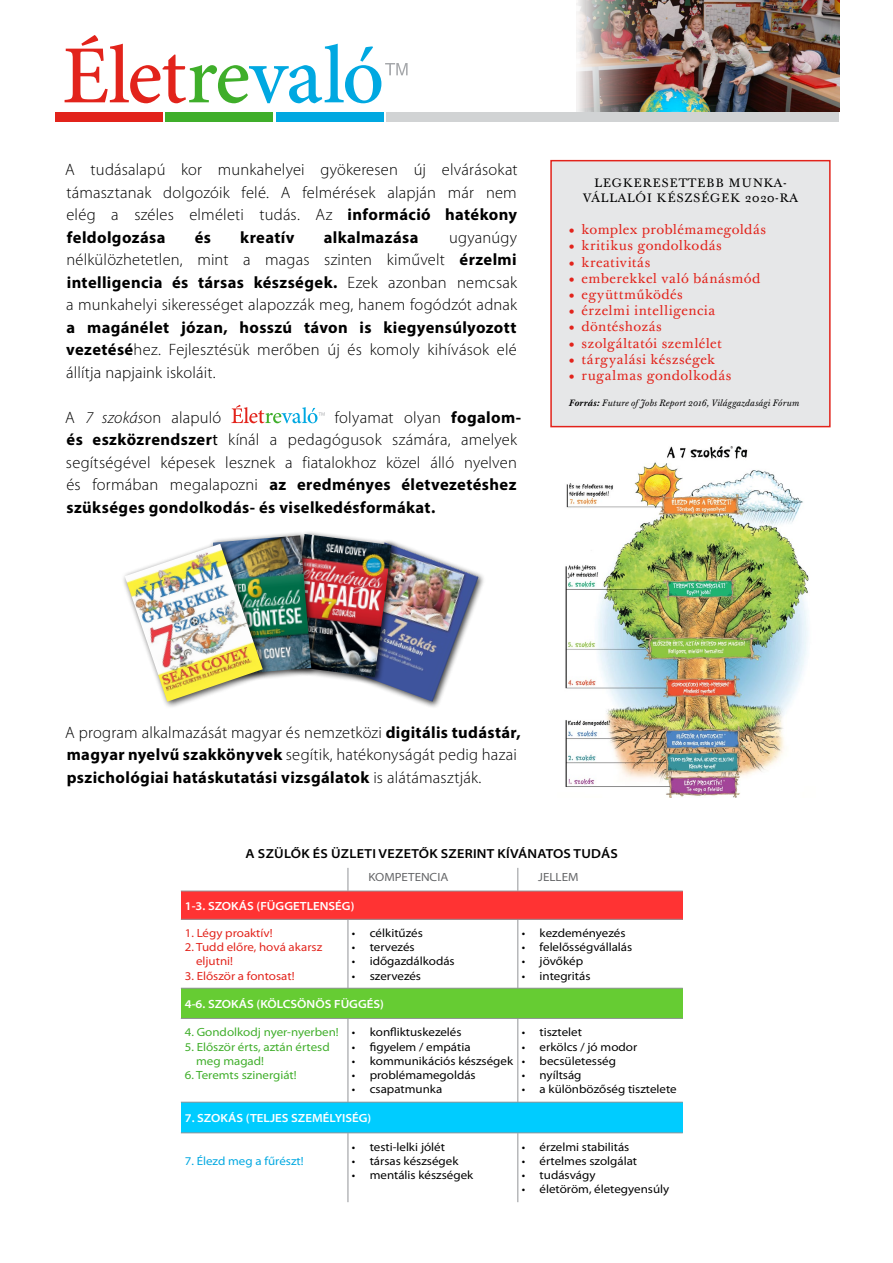
<style>
.page{position:relative;width:893px;height:1263px;background:#fff}
.page>*{position:absolute;margin:0;border:0;box-sizing:border-box;transform-origin:0 0}
.t1{font:300 16.5px/22.5px "Myriad Pro";letter-spacing:.01em;color:#000;text-align:justify}
.t2{font:700 16.5px "Myriad Pro";letter-spacing:.025em;color:#000}
.t3{font:13.5px "Baskerville Ten Pro";letter-spacing:.03em;color:#e2231b}
.t4{font:600 semi-expanded 13.2px "Myriad Pro";letter-spacing:.02em;color:#000}
.t5{font:12px/14.4px "Baskerville Ten Pro";letter-spacing:.05em;color:#000;text-align:center}
.t6{font:semi-expanded 11.85px "Myriad Pro";color:#000}
.t7{font:semi-expanded 11.85px/14.2px "Myriad Pro";color:#3fae2a}
.t8{font:600 semi-expanded 11.85px "Myriad Pro";color:#fff}
.t9{font:semi-expanded 11.85px/14.2px "Myriad Pro";color:#e2231b}
.t10{font:semi-expanded 11.85px "Myriad Pro";color:#00a8e1}
.t11{font:semi-expanded 11.85px "Myriad Pro";color:#636466}
.t12{font:italic 9px "Baskerville Ten Pro";letter-spacing:.02em;color:#000}
.s1{font-weight:700}
.s2{font-style:italic}
.s3{font-weight:400}
</style>
<div class="page">
<svg style="left:231px;top:405px;width:94px;height:18px"></svg>
<img style="left:565px;top:446px;width:244px;height:352px">
<div style="left:181px;top:891px;width:502px;height:28px;background:#f33"></div>
<div style="left:181px;top:988px;width:502px;height:30px;background:#6c3"></div>
<div style="left:181px;top:1102px;width:502px;height:31px;background:#0cf"></div>
<svg style="left:348px;top:868px;width:1px;height:23px"></svg>
<svg style="left:518px;top:868px;width:1px;height:23px"></svg>
<hr style="left:181px;top:891px;width:167px;height:1px;background:#939598">
<hr style="left:348px;top:891px;width:170px;height:1px;background:#939598">
<hr style="left:518px;top:891px;width:165px;height:1px;background:#939598">
<hr style="left:181px;top:919px;width:167px;height:1px;background:#939598">
<hr style="left:348px;top:919px;width:170px;height:1px;background:#939598">
<hr style="left:348px;top:919px;width:1px;height:69px;background:#939598">
<hr style="left:518px;top:919px;width:165px;height:1px;background:#939598">
<hr style="left:518px;top:919px;width:1px;height:69px;background:#939598">
<hr style="left:181px;top:988px;width:167px;height:1px;background:#939598">
<hr style="left:348px;top:988px;width:170px;height:1px;background:#939598">
<hr style="left:518px;top:988px;width:165px;height:1px;background:#939598">
<hr style="left:181px;top:1018px;width:167px;height:1px;background:#939598">
<hr style="left:348px;top:1018px;width:170px;height:1px;background:#939598">
<hr style="left:348px;top:1019px;width:1px;height:83px;background:#939598">
<hr style="left:518px;top:1018px;width:165px;height:1px;background:#939598">
<hr style="left:518px;top:1019px;width:1px;height:83px;background:#939598">
<hr style="left:181px;top:1102px;width:167px;height:1px;background:#939598">
<hr style="left:348px;top:1102px;width:170px;height:1px;background:#939598">
<hr style="left:518px;top:1102px;width:165px;height:1px;background:#939598">
<hr style="left:181px;top:1132px;width:167px;height:1px;background:#939598">
<hr style="left:348px;top:1132px;width:170px;height:1px;background:#939598">
<hr style="left:348px;top:1133px;width:1px;height:69px;background:#939598">
<hr style="left:518px;top:1132px;width:165px;height:1px;background:#939598">
<hr style="left:518px;top:1133px;width:1px;height:69px;background:#939598">
<div style="left:335px;top:539px;width:151px;height:170px;background:#000;opacity:.75"></div>
<img style="left:339px;top:542px;width:140px;height:160px">
<div style="left:284px;top:530px;width:115px;height:154px;background:#000;opacity:.75"></div>
<img style="left:319px;top:534px;width:72px;height:143px">
<div style="left:209px;top:531px;width:110px;height:152px;background:#000;opacity:.75"></div>
<img style="left:213px;top:535px;width:98px;height:140px">
<div style="left:121px;top:540px;width:150px;height:170px;background:#000;opacity:.75"></div>
<img style="left:125px;top:544px;width:138px;height:158px">
<div style="left:551px;top:161px;width:279px;height:266px;background:#e6e7e8"></div>
<div style="left:550px;top:160px;width:281px;height:267px;border:2px solid #e2231b"></div>
<svg style="left:65px;top:35px;width:343px;height:68px"></svg>
<div style="left:55px;top:113px;width:107px;height:9px;background:#e2231b"></div>
<div style="left:166px;top:113px;width:107px;height:9px;background:#3fae2a"></div>
<div style="left:276px;top:113px;width:107px;height:9px;background:#00a8e1"></div>
<div style="left:387px;top:113px;width:452px;height:9px;background:#d1d3d4"></div>
<img style="left:577px;top:0;width:262px;height:111px">
<p class="t1" style="left:65px;top:158px;width:454px">A tudásalapú kor munkahelyei gyökeresen új elvárásokat támasztanak dolgozóik felé. A felmérések alapján már nem elég a széles elméleti tudás. Az <span class="s1">információ hatékony feldolgozása</span></p>
<p class="t2" style="left:195px;top:226px;width:18px">és</p>
<p class="t2" style="left:240px;top:226px;width:56px">kreatív</p>
<p class="t2" style="left:324px;top:226px;width:96px">alkalmazása</p>
<p class="t1" style="left:66px;top:226px;width:452px;text-indent:383px">ugyanúgy nélkülözhetetlen, mint a magas szinten kiművelt <span class="s1">érzelmi intelligencia és társas készségek.</span> Ezek azonban nemcsak a munkahelyi sikerességet alapozzák meg, hanem fogódzót adnak</p>
<p class="t1" style="left:66px;top:316px;width:452px"><span class="s1">a magánélet józan, hosszú távon is kiegyensúlyozott vezetésé</span>hez. Fejlesztésük merőben új és komoly kihívások elé állítja napjaink iskoláit.</p>
<p class="t1" style="left:65px;top:406px;width:158px">A <span class="s2">7 szokás</span>on alapuló</p>
<p class="t1" style="left:66px;top:406px;width:457px;text-align:left;text-indent:269px">folyamat olyan <span class="s1">fogalom&shy;és eszközrendszer</span><span class="s3">t</span> kínál a pedagógusok számára, amelyek segítségével képesek lesznek a fiatalokhoz közel álló nyelven és formában megalapozni <span class="s1">az eredményes életvezetéshez szükséges gondolkodás- és viselkedésformákat.</span></p>
<p class="t5" style="left:583px;top:177px;width:216px">LEGKERESETTEBB MUNKA-<br>VÁLLALÓI KÉSZSÉGEK 2020-RA</p>
<p class="t3" style="left:569px;top:221px;width:199px">• komplex problémamegoldás</p>
<p class="t3" style="left:569px;top:238px;width:155px">• kritikus gondolkodás</p>
<p class="t3" style="left:569px;top:254px;width:83px">• kreativitás</p>
<p class="t3" style="left:569px;top:270px;width:193px">• emberekkel való bánásmód</p>
<p class="t3" style="left:569px;top:286px;width:116px">• együttműködés</p>
<p class="t3" style="left:569px;top:302px;width:148px">• érzelmi intelligencia</p>
<p class="t3" style="left:569px;top:319px;width:94px">• döntéshozás</p>
<p class="t3" style="left:569px;top:335px;width:155px">• szolgáltatói szemlélet</p>
<p class="t3" style="left:569px;top:351px;width:148px">• tárgyalási készségek</p>
<p class="t3" style="left:569px;top:367px;width:164px">• rugalmas gondolkodás</p>
<p class="t12" style="left:569px;top:397px;width:232px"><span class="s1">Forrás:</span> Future of Jobs Report 2016, Világgazdasági Fórum</p>
<p class="t1" style="left:65px;top:721px;width:457px;text-align:left">A program alkalmazását magyar és nemzetközi <span class="s1">digitális tudástár, magyar nyelvű szakkönyvek</span> segítik, hatékonyságát pedig hazai <span class="s1">pszichológiai hatáskutatási vizsgálatok</span> is alátámasztják.</p>
<p class="t4" style="left:246px;top:845px;width:374px">A SZÜLŐK ÉS ÜZLETI VEZETŐK SZERINT KÍVÁNATOS TUDÁS</p>
<p class="t11" style="left:368px;top:869px;width:81px">KOMPETENCIA</p>
<p class="t11" style="left:538px;top:869px;width:42px">JELLEM</p>
<p class="t8" style="left:185px;top:898px;width:171px">1-3. SZOKÁS (FÜGGETLENSÉG)</p>
<p class="t9" style="left:185px;top:925px;width:89px">1. Légy proaktív!</p>
<p class="t9" style="left:196px;top:940px;width:128px;text-indent:-11px">2. Tudd előre, hová akarsz eljutni!</p>
<p class="t9" style="left:185px;top:968px;width:111px">3. Először a fontosat!</p>
<p class="t6" style="left:352px;top:925px;width:72px">• célkitűzés</p>
<p class="t6" style="left:352px;top:940px;width:64px">• tervezés</p>
<p class="t6" style="left:352px;top:954px;width:104px">• időgazdálkodás</p>
<p class="t6" style="left:352px;top:968px;width:71px">• szervezés</p>
<p class="t6" style="left:522px;top:925px;width:105px">• kezdeményezés</p>
<p class="t6" style="left:522px;top:940px;width:112px">• felelősségvállalás</p>
<p class="t6" style="left:522px;top:954px;width:63px">• jövőkép</p>
<p class="t6" style="left:522px;top:968px;width:70px">• integritás</p>
<p class="t8" style="left:185px;top:996px;width:201px">4-6. SZOKÁS (KÖLCSÖNÖS FÜGGÉS)</p>
<p class="t7" style="left:185px;top:1025px;width:155px">4. Gondolkodj nyer-nyerben!</p>
<p class="t7" style="left:196px;top:1039px;width:135px;text-indent:-11px">5. Először érts, aztán értesd meg magad!</p>
<p class="t7" style="left:185px;top:1068px;width:113px">6. Teremts szinergiát!</p>
<p class="t6" style="left:352px;top:1025px;width:111px">• konfliktuskezelés</p>
<p class="t6" style="left:352px;top:1039px;width:120px">• figyelem / empátia</p>
<p class="t6" style="left:352px;top:1053px;width:163px">• kommunikációs készségek</p>
<p class="t6" style="left:352px;top:1068px;width:125px">• problémamegoldás</p>
<p class="t6" style="left:352px;top:1082px;width:92px">• csapatmunka</p>
<p class="t8" style="left:185px;top:1110px;width:188px">7. SZOKÁS (TELJES SZEMÉLYISÉG)</p>
<p class="t10" style="left:185px;top:1153px;width:120px">7. Élezd meg a fűrészt!</p>
<p class="t6" style="left:352px;top:1139px;width:95px">• testi-lelki jólét</p>
<p class="t6" style="left:352px;top:1153px;width:108px">• társas készségek</p>
<p class="t6" style="left:352px;top:1168px;width:123px">• mentális készségek</p>
<p class="t6" style="left:522px;top:1025px;width:62px">• tisztelet</p>
<p class="t6" style="left:522px;top:1039px;width:117px">• erkölcs / jó modor</p>
<p class="t6" style="left:522px;top:1053px;width:96px">• becsületesség</p>
<p class="t6" style="left:522px;top:1068px;width:61px">• nyíltság</p>
<p class="t6" style="left:522px;top:1082px;width:156px">• a különbözőség tisztelete</p>
<p class="t6" style="left:522px;top:1139px;width:109px">• érzelmi stabilitás</p>
<p class="t6" style="left:522px;top:1153px;width:117px">• értelmes szolgálat</p>
<p class="t6" style="left:522px;top:1168px;width:75px">• tudásvágy</p>
<p class="t6" style="left:522px;top:1182px;width:149px">• életöröm, életegyensúly</p>
</div>
